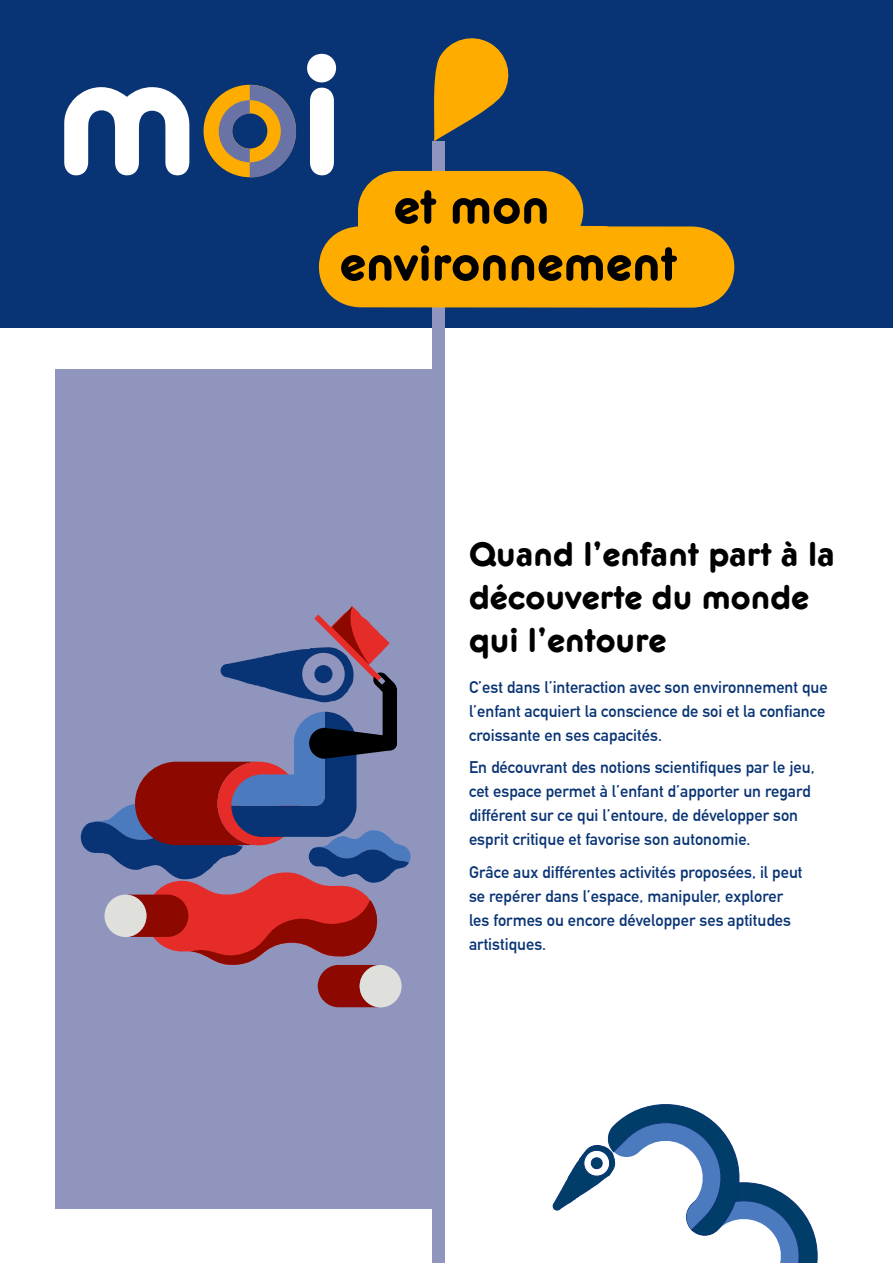
<style>
.page{position:relative;width:893px;height:1263px;background:#fff}
.page>*{position:absolute;margin:0;border:0;box-sizing:border-box;transform-origin:0 0}
.t1{font:500 180px "Frankfurter Com";color:#fff}
.t2{font:500 52.5px/57px "Frankfurter Com";color:#000}
.t3{font:500 36px/43.2px "Frankfurter Com";color:#000}
.t4{font:700 16.5px/24px "DIN Alternate";color:#083374}
</style>
<div class="page">
<div style="left:55px;top:370px;width:383px;height:839px;background:#8f95bd"></div>
<svg style="left:81px;top:606px;width:330px;height:401px"></svg>
<svg style="left:552px;top:1104px;width:266px;height:159px"></svg>
<div style="left:0;top:0;width:893px;height:327px;background:#083374"></div>
<svg style="left:204px;top:85px;width:92px;height:93px"></svg>
<div style="left:432px;top:142px;width:13px;height:1121px;background:#8f95bd"></div>
<svg style="left:319px;top:171px;width:415px;height:137px;fill:#ffac00"></svg>
<svg style="left:432px;top:38px;width:77px;height:105px"></svg>
<h1 class="t1" style="left:54px;top:13px;width:292px">moi</h1>
<h2 class="t2" style="left:340px;top:178px;width:339px;text-indent:54px">et mon environnement</h2>
<h3 class="t3" style="left:469px;top:533px;width:367px">Quand l’enfant part à la découverte du monde qui l’entoure</h3>
<p class="t4" style="left:469px;top:674px;width:360px">C’est dans l’interaction avec son environnement que l’enfant acquiert la conscience de soi et la confiance croissante en ses capacités.</p>
<p class="t4" style="left:469px;top:754px;width:347px">En découvrant des notions scientifiques par le jeu, cet espace permet à l’enfant d’apporter un regard différent sur ce qui l’entoure, de développer son esprit critique et favorise son autonomie.</p>
<p class="t4" style="left:469px;top:859px;width:335px">Grâce aux différentes activités proposées, il peut se repérer dans l’espace, manipuler, explorer les formes ou encore développer ses aptitudes artistiques.</p>
</div>
